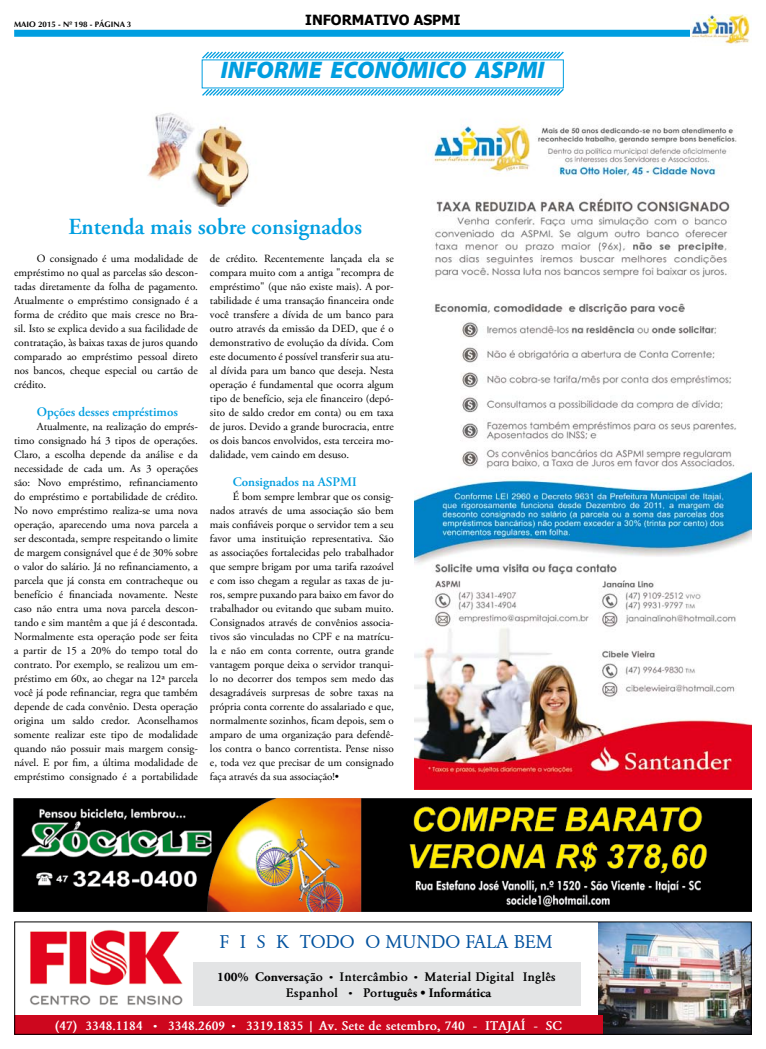
<style>
.page{position:relative;width:766px;height:1049px;background:#fff}
.page>*{position:absolute;margin:0;border:0;box-sizing:border-box;transform-origin:0 0}
.t1{font:italic 900 24px "Myriad Pro";color:#009ee0}
.t2{font:600 23px "Adobe Garamond Pro";color:#009ee0}
.t3{font:19.2px "Garamond";color:#00519e}
.t4{font:700 14px "Tahoma";color:#000}
.t5{font:700 13.2px "Garamond";color:#fff}
.t6{font:700 13px "Garamond";color:#000}
.t7{font:600 13px "Adobe Garamond Pro";color:#009ee0}
.t8{font:700 13px "Adobe Garamond Pro";color:#000}
.t9{font:11px/14px "Adobe Garamond Pro";color:#000;text-align:justify}
.t10{font:700 8px "Ottawa";color:#000}
.s1{font-family:"Adobe Garamond Pro"}
.s2{font-family:"Garamond"}
</style>
<div class="page">
<div style="left:14px;top:30px;width:737px;height:7px;background:#009ee0"></div>
<img style="left:690px;top:14px;width:61px;height:30px">
<img style="left:598px;top:923px;width:151px;height:110px">
<div style="left:14px;top:1015px;width:588px;height:20px;background:#cd071e"></div>
<div style="left:193px;top:962px;width:387px;height:44px;background:#e3e4e5"></div>
<div style="left:14px;top:921px;width:737px;height:114px;border:1px solid #000"></div>
<img style="left:30px;top:929px;width:153px;height:77px">
<img style="left:14px;top:798px;width:737px;height:113px">
<svg style="left:201px;top:51px;width:363px;height:9px"></svg>
<svg style="left:201px;top:87px;width:363px;height:9px;background:#88d1f0"></svg>
<img style="left:414px;top:122px;width:337px;height:667px">
<img style="left:147px;top:112px;width:102px;height:94px">
<p class="t10" style="left:14px;top:20px;width:119px">MAIO 2015 - Nº 198 - PÁGINA 3</p>
<p class="t4" style="left:305px;top:10px;width:157px">INFORMATIVO ASPMI</p>
<h1 class="t1" style="left:221px;top:57px;width:325px">INFORME ECONÔMICO ASPMI</h1>
<h2 class="t2" style="left:68px;top:213px;width:295px">Entenda mais sobre consignados</h2>
<p class="t9" style="left:14px;top:252px;width:185px;text-indent:23px">O consignado é uma modalidade de empréstimo no qual as parcelas são descon&shy;tadas diretamente da folha de pagamento.<br>Atualmente o empréstimo consignado é a forma de crédito que mais cresce no Bra&shy;sil. Isto se explica devido a sua facilidade de contratação, às baixas taxas de juros quando comparado ao empréstimo pessoal direto nos bancos, cheque especial ou cartão de crédito.</p>
<p class="t7" style="left:37px;top:404px;width:142px">Opções desses empréstimos</p>
<p class="t9" style="left:14px;top:420px;width:185px;text-indent:23px">Atualmente, na realização do emprés&shy;timo consignado há 3 tipos de operações.<br>Claro, a escolha depende da análise e da necessidade de cada um. As 3 operações são: Novo empréstimo, refinanciamento do empréstimo e portabilidade de crédito.<br>No novo empréstimo realiza-se uma nova operação, aparecendo uma nova parcela a ser descontada, sempre respeitando o limite de margem consignável que é de 30% sobre o valor do salário. Já no refinanciamento, a parcela que já consta em contracheque ou benefício é financiada novamente. Neste caso não entra uma nova parcela descon&shy;tando e sim mantêm a que já é descontada.<br>Normalmente esta operação pode ser feita a partir de 15 a 20% do tempo total do contrato. Por exemplo, se realizou um em&shy;préstimo em 60x, ao chegar na 12ª parcela você já pode refinanciar, regra que também depende de cada convênio. Desta operação origina um saldo credor. Aconselhamos somente realizar este tipo de modalidade quando não possuir mais margem consig&shy;nável. E por fim, a última modalidade de empréstimo consignado é a portabilidade</p>
<p class="t9" style="left:210px;top:252px;width:185px">de crédito. Recentemente lançada ela se compara muito com a antiga "recompra de empréstimo" (que não existe mais). A por&shy;tabilidade é uma transação financeira onde você transfere a dívida de um banco para outro através da emissão da DED, que é o demonstrativo de evolução da dívida. Com este documento é possível transferir sua atu&shy;al dívida para um banco que deseja. Nesta operação é fundamental que ocorra algum tipo de benefício, seja ele financeiro (depó&shy;sito de saldo credor em conta) ou em taxa de juros. Devido a grande burocracia, entre os dois bancos envolvidos, esta terceira mo&shy;dalidade, vem caindo em desuso.</p>
<p class="t7" style="left:232px;top:474px;width:125px">Consignados na ASPMI</p>
<p class="t9" style="left:210px;top:490px;width:185px;text-indent:23px">É bom sempre lembrar que os consig&shy;nados através de uma associação são bem mais confiáveis porque o servidor tem a seu favor uma instituição representativa. São as associações fortalecidas pelo trabalhador que sempre brigam por uma tarifa razoável e com isso chegam a regular as taxas de ju&shy;ros, sempre puxando para baixo em favor do trabalhador ou evitando que subam muito.<br>Consignados através de convênios associa&shy;tivos são vinculadas no CPF e na matrícu&shy;la e não em conta corrente, outra grande vantagem porque deixa o servidor tranqui&shy;lo no decorrer dos tempos sem medo das desagradáveis surpresas de sobre taxas na própria conta corrente do assalariado e que, normalmente sozinhos, ficam depois, sem o amparo de uma organização para defendê&shy;los contra o banco correntista. Pense nisso e, toda vez que precisar de um consignado faça através da sua associação!•</p>
<h3 class="t3" style="left:219px;top:931px;width:335px">F I S K TODO O MUNDO FALA BEM</h3>
<p class="t6" style="left:217px;top:970px;width:340px"><span class="s1">100% Convers</span>ação • Intercâmbio • Material Digital Inglês</p>
<p class="t8" style="left:286px;top:985px;width:207px"><span class="s2">Espanhol • Port</span>uguês • Informática</p>
<p class="t5" style="left:55px;top:1018px;width:508px">(47) 3348.1184 • 3348.2609 • 3319.1835 | Av. Sete de setembro, 740 - ITAJAÍ - SC</p>
</div>
